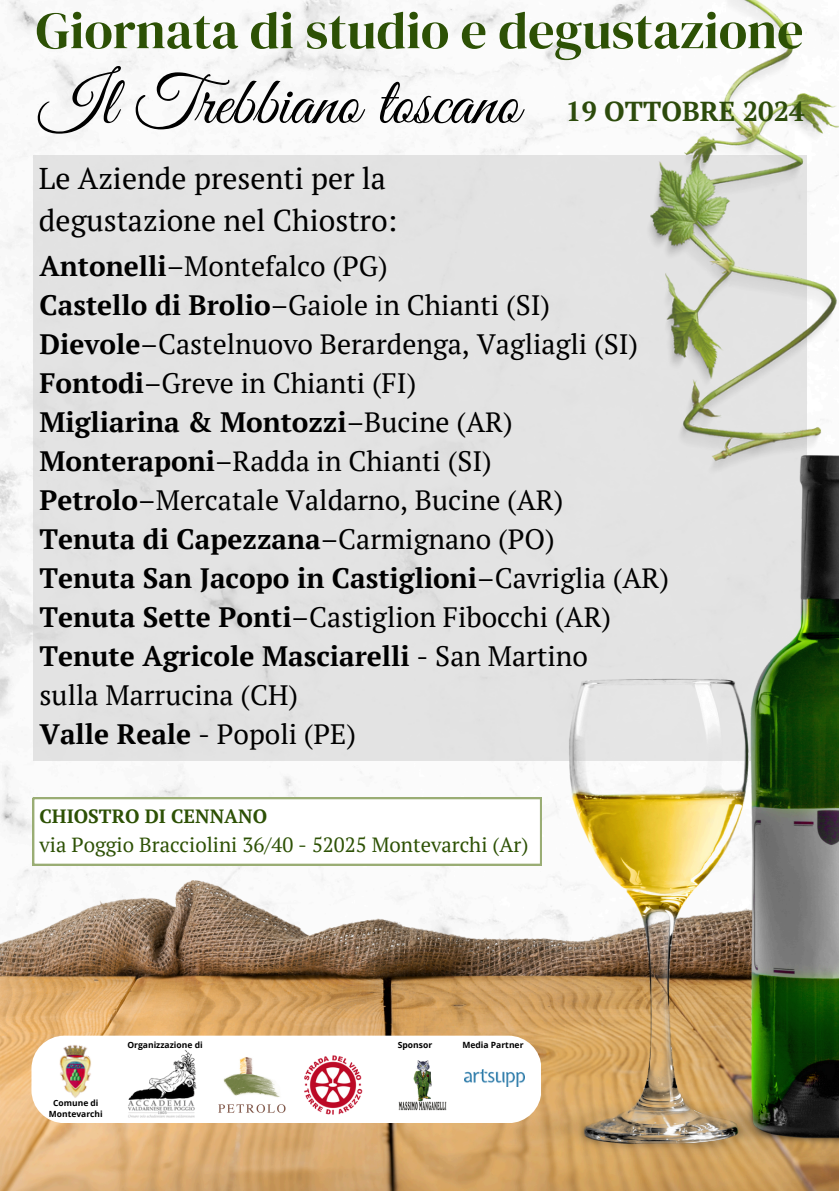
<style>
.page{position:relative;width:839px;height:1191px;background:#fff}
.page>*{position:absolute;margin:0;border:0;box-sizing:border-box;transform-origin:0 0}
.t1{font:68.4px "Great Vibes";color:#000}
.t2{font:52px "DM Serif Display";color:#2d5105}
.t3{font:30px/42px "PT Serif";color:#000}
.t4{font:28px/39px "PT Serif";color:#000}
.t5{font:700 27.4px "PT Serif";color:#2d4b0c}
.t6{font:20.6px "PT Serif";color:#2d5105}
.t7{font:700 19.2px "PT Serif";color:#2d5105}
.t8{font:700 8.6px "Open Sans";color:#000}
.t9{font:700 8.4px "Open Sans";color:#000}
.s1{font-weight:700}
</style>
<div class="page">
<img style="left:0;top:0;width:646px;height:881px">
<img style="left:0;top:881px;width:838px;height:310px">
<div style="left:33px;top:155px;width:773px;height:606px;background:#e3e3e3"></div>
<img style="left:491px;top:477px;width:347px;height:688px">
<img style="left:646px;top:0;width:192px;height:477px">
<svg style="left:33px;top:798px;width:508px;height:67px"></svg>
<div style="left:31px;top:1036px;width:510px;height:87px;background:#fff;border-radius:33px"></div>
<img style="left:108px;top:1050px;width:107px;height:75px">
<img style="left:60px;top:1045px;width:31px;height:53px">
<img style="left:398px;top:1060px;width:49px;height:51px">
<img style="left:464px;top:1069px;width:61px;height:18px">
<img style="left:304px;top:1055px;width:59px;height:60px">
<img style="left:218px;top:1057px;width:68px;height:56px">
<h4 class="t2" style="left:36px;top:-6px;width:769px">Giornata di studio e degustazione</h4>
<h3 class="t1" style="left:39px;top:65px;width:482px">Il Trebbiano toscano</h3>
<h4 class="t5" style="left:566px;top:92px;width:240px">19 OTTOBRE 2024</h4>
<p class="t3" style="left:39px;top:157px;width:360px">Le Aziende presenti per la degustazione nel Chiostro:</p>
<p class="t4" style="left:39px;top:246px;width:631px"><span class="s1">Antonelli</span>–Montefalco (PG)<br><span class="s1">Castello di Brolio</span>–Gaiole in Chianti (SI)<br><span class="s1">Dievole</span>–Castelnuovo Berardenga, Vagliagli (SI)<br><span class="s1">Fontodi</span>–Greve in Chianti (FI)<br><span class="s1">Migliarina &amp; Montozzi</span>–Bucine (AR)<br><span class="s1">Monteraponi</span>–Radda in Chianti (SI)<br><span class="s1">Petrolo</span>–Mercatale Valdarno, Bucine (AR)<br><span class="s1">Tenuta di Capezzana</span>–Carmignano (PO)<br><span class="s1">Tenuta San Jacopo in Castiglioni</span>–Cavriglia (AR)<br><span class="s1">Tenuta Sette Ponti</span>–Castiglion Fibocchi (AR)<br><span class="s1">Tenute Agricole Masciarelli</span> - San Martino<br>sulla Marrucina (CH)</p>
<p class="t4" style="left:39px;top:714px;width:318px"><span class="s1">Valle Reale</span> - Popoli (PE)</p>
<p class="t7" style="left:39px;top:803px;width:229px">CHIOSTRO DI CENNANO</p>
<p class="t6" style="left:39px;top:831px;width:490px">via Poggio Bracciolini 36/40 - 52025 Montevarchi (Ar)</p>
<p class="t9" style="left:53px;top:1097px;width:47px">Comune di</p>
<p class="t9" style="left:49px;top:1108px;width:55px">Montevarchi</p>
<p class="t8" style="left:127px;top:1039px;width:77px">Organizzazione di</p>
<p class="t8" style="left:398px;top:1039px;width:36px">Sponsor</p>
<p class="t8" style="left:462px;top:1039px;width:63px">Media Partner</p>
</div>
